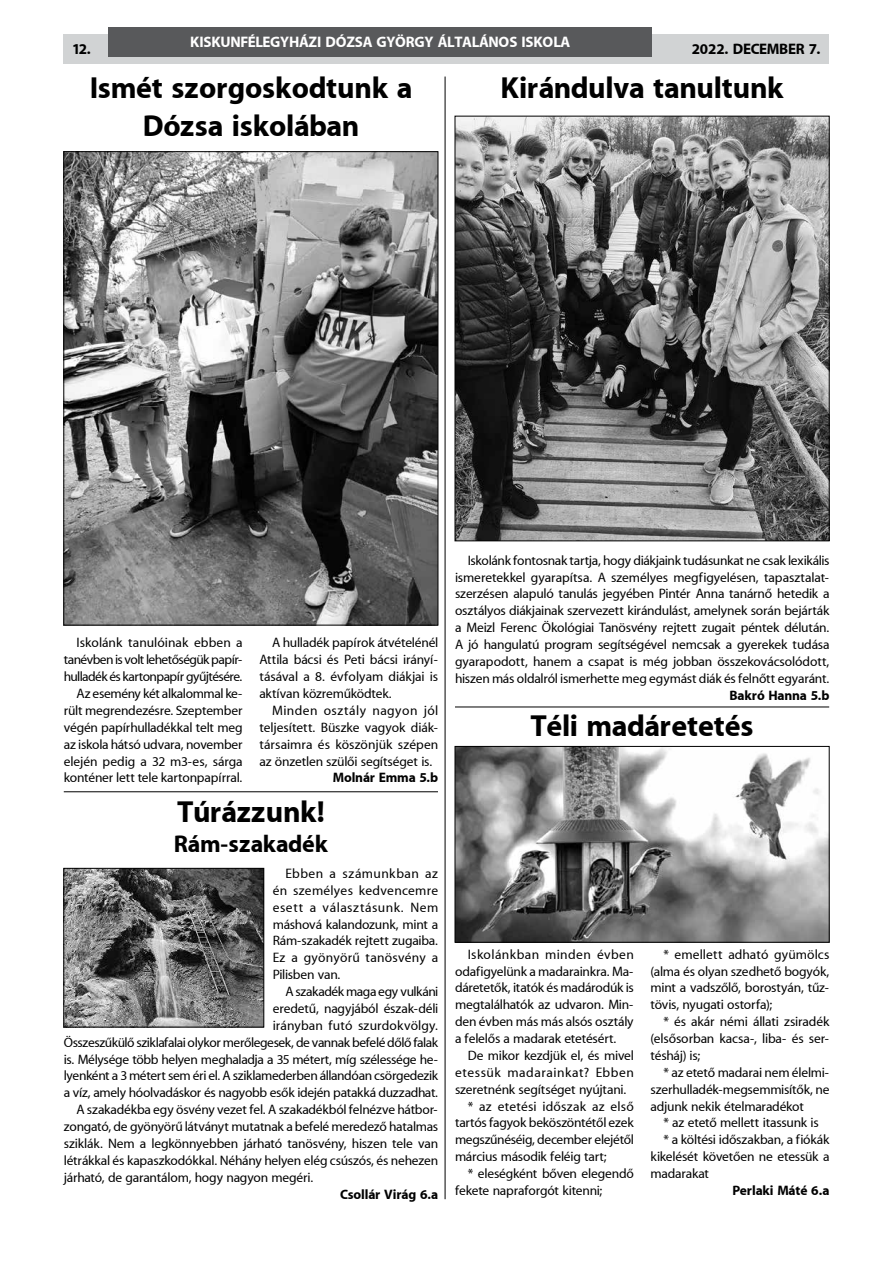
<style>
.page{position:relative;width:893px;height:1263px;background:#fff}
.page>*{position:absolute;margin:0;border:0;box-sizing:border-box;transform-origin:0 0}
.t1{font:700 30px/37.5px "Myriad PFL";color:#000;text-align:center}
.t2{font:700 24px "Myriad PFL";color:#000}
.t3{font:700 15px "Myriad PFL";color:#fff}
.t4{font:700 15px "Myriad PFL";color:#000}
.t5{font:13.5px/16.8px "Myriad PFL";letter-spacing:.01em;color:#000;text-align:justify}
.t6{font:13.5px "Myriad PFL";letter-spacing:-.01em;color:#000}
.t7{font:700 13.5px "Myriad PFL";color:#000}
.t8{font:13.5px "Myriad PFL";letter-spacing:.035em;color:#000}
.t9{font:13.5px "Myriad PFL";letter-spacing:.07em;color:#000}
.t10{font:13.5px "Myriad PFL";letter-spacing:.04em;color:#000}
</style>
<div class="page">
<div style="left:64px;top:34px;width:765px;height:30px;background:#d1d3d4"></div>
<div style="left:108px;top:27px;width:544px;height:29px;background:#58595b"></div>
<img style="left:65px;top:153px;width:371px;height:470px">
<img style="left:65px;top:870px;width:197px;height:155px">
<div style="left:63px;top:868px;width:201px;height:159px;border:1px solid #000"></div>
<img style="left:457px;top:118px;width:371px;height:421px">
<img style="left:457px;top:748px;width:371px;height:193px">
<div style="left:455px;top:746px;width:375px;height:197px;border:1px solid #000"></div>
<hr style="left:64px;top:791px;width:374px;height:1px;background:#000">
<hr style="left:445px;top:77px;width:1px;height:1122px;background:#000">
<hr style="left:455px;top:707px;width:374px;height:1px;background:#000">
<p class="t3" style="left:190px;top:33px;width:381px">KISKUNFÉLEGYHÁZI DÓZSA GYÖRGY ÁLTALÁNOS ISKOLA</p>
<p class="t4" style="left:72px;top:41px;width:20px">12.</p>
<p class="t4" style="left:692px;top:41px;width:130px">2022. DECEMBER 7.</p>
<h1 class="t1" style="left:90px;top:70px;width:324px">Ismét szorgoskodtunk a<br>Dózsa iskolában</h1>
<h1 class="t1" style="left:500px;top:70px;width:285px">Kirándulva tanultunk</h1>
<p class="t5" style="left:64px;top:635px;width:180px;text-align:right">Iskolánk tanulóinak ebben a tanévben is volt lehetőségük papír&shy;hulladék és kartonpapír gyűjtésére.<br>Az esemény két alkalommal ke&shy;rült megrendezésre. Szeptember végén papírhulladékkal telt meg az iskola hátsó udvara, november elején pedig a 32 m3-es, sárga konténer lett tele kartonpapírral.</p>
<p class="t5" style="left:259px;top:635px;width:180px;text-indent:13px">A hulladék papírok átvételénél Attila bácsi és Peti bácsi irányí&shy;tásával a 8. évfolyam diákjai is aktívan közreműködtek.</p>
<p class="t5" style="left:259px;top:703px;width:180px;text-indent:13px">Minden osztály nagyon jól teljesített. Büszke vagyok diák&shy;társaimra és köszönjük szépen az önzetlen szülői segítséget is.</p>
<p class="t7" style="left:333px;top:770px;width:107px">Molnár Emma 5.b</p>
<h1 class="t1" style="left:177px;top:794px;width:149px">Túrázzunk!</h1>
<h2 class="t2" style="left:174px;top:830px;width:155px">Rám-szakadék</h2>
<p class="t5" style="left:273px;top:865px;width:167px;text-indent:13px">Ebben a számunkban az én személyes kedvencemre esett a választásunk. Nem máshová kalandozunk, mint a Rám-szakadék rejtett zugaiba.<br>Ez a gyönyörű tanösvény a Pilisben van.</p>
<p class="t5" style="left:285px;top:984px;width:154px">A szakadék maga egy vulkáni</p>
<p class="t5" style="left:273px;top:1000px;width:167px">eredetű, nagyjából észak-déli</p>
<p class="t8" style="left:273px;top:1018px;width:167px">irányban futó szurdokvölgy.</p>
<p class="t6" style="left:64px;top:1034px;width:376px">Összeszűkülő sziklafalai olykor merőlegesek, de vannak befelé dőlő falak</p>
<p class="t5" style="left:64px;top:1051px;width:376px">is. Mélysége több helyen meghaladja a 35 métert, míg szélessége he-</p>
<p class="t5" style="left:64px;top:1068px;width:376px">lyenként a 3 métert sem éri el. A sziklamederben állandóan csörgedezik</p>
<p class="t5" style="left:64px;top:1085px;width:376px">a víz, amely hóolvadáskor és nagyobb esők idején patakká duzzadhat.</p>
<p class="t5" style="left:77px;top:1102px;width:363px">A szakadékba egy ösvény vezet fel. A szakadékból felnézve hátbor-</p>
<p class="t5" style="left:64px;top:1119px;width:376px">zongató, de gyönyörű látványt mutatnak a befelé meredező hatalmas</p>
<p class="t5" style="left:64px;top:1135px;width:376px">sziklák. Nem a legkönnyebben járható tanösvény, hiszen tele van</p>
<p class="t5" style="left:64px;top:1152px;width:376px">létrákkal és kapaszkodókkal. Néhány helyen elég csúszós, és nehezen</p>
<p class="t5" style="left:64px;top:1169px;width:251px">járható, de garantálom, hogy nagyon megéri.</p>
<p class="t7" style="left:340px;top:1186px;width:99px">Csollár Virág 6.a</p>
<p class="t5" style="left:455px;top:552px;width:376px;text-indent:13px">Iskolánk fontosnak tartja, hogy diákjaink tudásunkat ne csak lexikális ismeretekkel gyarapítsa. A személyes megfigyelésen, tapasztalat&shy;szerzésen alapuló tanulás jegyében Pintér Anna tanárnő hetedik a osztályos diákjainak szervezett kirándulást, amelynek során bejárták a Meizl Ferenc Ökológiai Tanösvény rejtett zugait péntek délután.<br>A jó hangulatú program segítségével nemcsak a gyerekek tudása gyarapodott, hanem a csapat is még jobban összekovácsolódott, hiszen más oldalról ismerhette meg egymást diák és felnőtt egyaránt.</p>
<p class="t7" style="left:730px;top:687px;width:101px">Bakró Hanna 5.b</p>
<h1 class="t1" style="left:531px;top:708px;width:224px">Téli madáretetés</h1>
<p class="t5" style="left:455px;top:946px;width:180px;text-indent:13px">Iskolánkban minden évben odafigyelünk a madarainkra. Ma&shy;dáretetők, itatók és madárodúk is megtalálhatók az udvaron. Min&shy;den évben más más alsós osztály a felelős a madarak etetésért.</p>
<p class="t5" style="left:468px;top:1048px;width:167px">De mikor kezdjük el, és mivel</p>
<p class="t9" style="left:455px;top:1065px;width:180px">etessük madarainkat? Ebben</p>
<p class="t5" style="left:455px;top:1081px;width:173px">szeretnénk segítséget nyújtani.</p>
<p class="t10" style="left:468px;top:1098px;width:167px">* az etetési időszak az első</p>
<p class="t5" style="left:455px;top:1115px;width:180px">tartós fagyok beköszöntétől ezek</p>
<p class="t5" style="left:455px;top:1132px;width:180px">megszűnéséig, december elejétől</p>
<p class="t5" style="left:455px;top:1149px;width:153px">március második feléig tart;</p>
<p class="t5" style="left:468px;top:1166px;width:167px">* eleségként bőven elegendő</p>
<p class="t5" style="left:455px;top:1183px;width:149px">fekete napraforgót kitenni;</p>
<p class="t5" style="left:651px;top:946px;width:180px;text-indent:13px">* emellett adható gyümölcs (alma és olyan szedhető bogyók, mint a vadszőlő, borostyán, tűz&shy;tövis, nyugati ostorfa);</p>
<p class="t5" style="left:651px;top:1014px;width:180px;text-indent:13px">* és akár némi állati zsiradék (elsősorban kacsa-, liba- és ser&shy;tésháj) is;</p>
<p class="t5" style="left:651px;top:1064px;width:180px;text-indent:13px">* az etető madarai nem élelmi&shy;szerhulladék-megsemmisítők, ne adjunk nekik ételmaradékot</p>
<p class="t5" style="left:663px;top:1115px;width:157px">* az etető mellett itassunk is</p>
<p class="t5" style="left:663px;top:1132px;width:167px">* a költési időszakban, a fiókák</p>
<p class="t5" style="left:651px;top:1149px;width:180px">kikelését követően ne etessük a</p>
<p class="t5" style="left:651px;top:1166px;width:60px">madarakat</p>
<p class="t7" style="left:732px;top:1182px;width:98px">Perlaki Máté 6.a</p>
</div>
